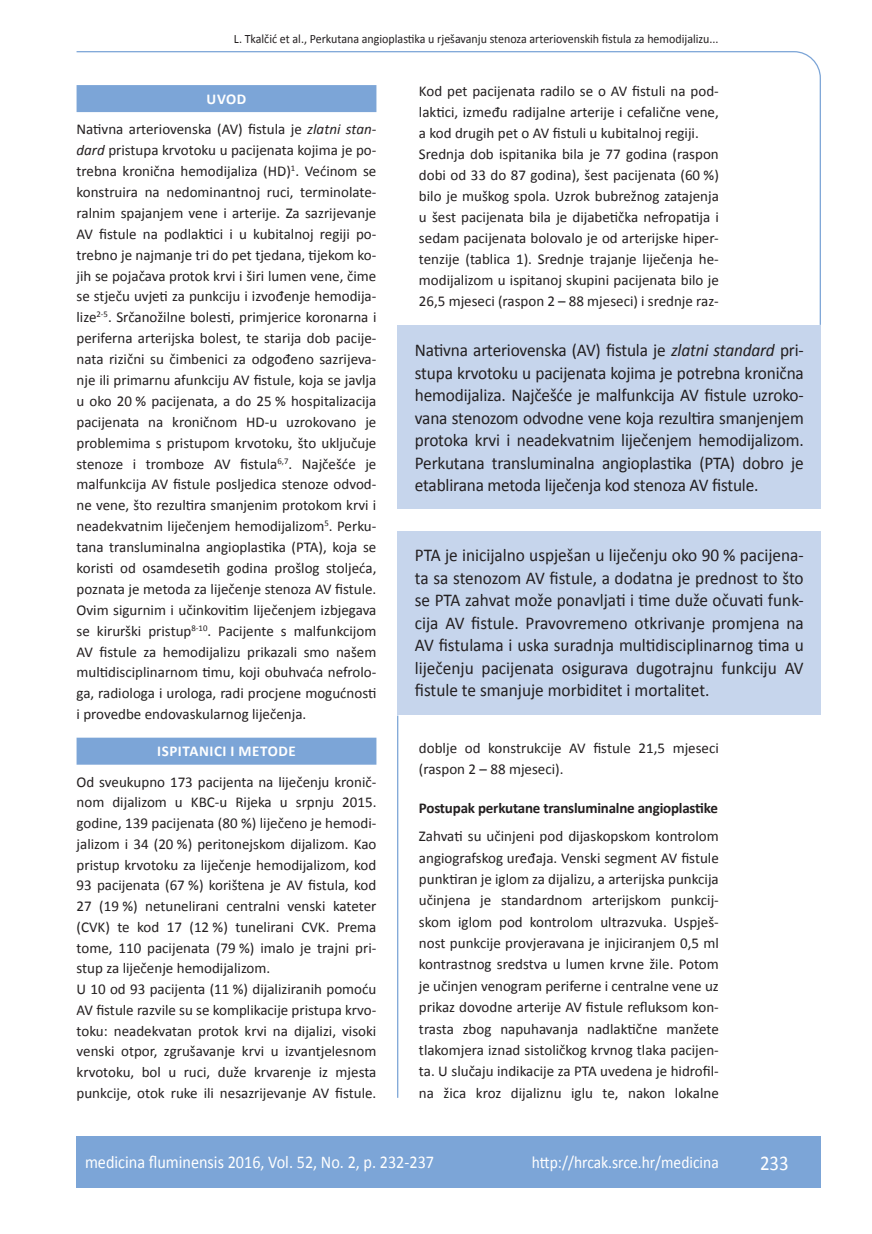
<style>
.page{position:relative;width:872px;height:1234px;background:#fff}
.page>*{position:absolute;margin:0;border:0;box-sizing:border-box;transform-origin:0 0}
.t1{font:21px "Calibri";color:#fff;scale:.9 1}
.t2{font:18px/22.5px "Calibri";letter-spacing:-.01em;color:#231f20;text-align:justify;scale:.96 1}
.t3{font:18px "Calibri";color:#fff;scale:.9 1}
.t4{font:17.25px "Calibri";color:#fff;scale:.9 1}
.t5{font:15px/20.9px "Calibri";color:#231f20}
.t6{font:700 15px "Calibri";letter-spacing:-.015em;color:#231f20}
.t7{font:700 15px "Calibri";letter-spacing:.04em;color:#fff}
.t8{font:12.75px "Calibri";color:#231f20;scale:.94 1}
.s1{font-weight:700;color:#fff}
.s2{font-style:italic}
</style>
<div class="page">
<svg style="left:76px;top:51px;width:745px;height:275px"></svg>
<hr style="left:397px;top:715px;width:1px;height:382px;background:#7ca5d7">
<div style="left:77px;top:1135px;width:744px;height:51px;background:#7ca5d7"></div>
<div style="left:77px;top:85px;width:299px;height:27px;background:#7ca5d7"></div>
<div style="left:77px;top:737px;width:299px;height:27px;background:#7ca5d7"></div>
<div style="left:398px;top:325px;width:423px;height:184px;background:#c6d5ec"></div>
<div style="left:398px;top:530px;width:423px;height:184px;background:#c6d5ec"></div>
<p class="t8" style="left:234px;top:30px;width:517px">L. Tkalčić et al., Perkutana angioplastika u rješavanju stenoza arteriovenskih fistula za hemodijalizu...</p>
<p class="t5" style="left:77px;top:83px;width:301px;line-height:30.5px;text-align:center"><span class="s1">uvod<br></span>Nativna arteriovenska (AV) fistula je <span class="s2">zlatni stan-</span></p>
<p class="t5" style="left:77px;top:139px;width:301px;text-align:justify"><span class="s2">dard</span> pristupa krvotoku u pacijenata kojima je po&shy;trebna kronična hemodijaliza (HD)<sup>1</sup>. Većinom se konstruira na nedominantnoj ruci, terminolate&shy;ralnim spajanjem vene i arterije. Za sazrijevanje AV fistule na podlaktici i u kubitalnoj regiji po&shy;trebno je najmanje tri do pet tjedana, tijekom ko&shy;jih se pojačava protok krvi i širi lumen vene, čime se stječu uvjeti za punkciju i izvođenje hemodija&shy;lize<sup>2-5</sup>. Srčanožilne bolesti, primjerice koronarna i periferna arterijska bolest, te starija dob pacije&shy;nata rizični su čimbenici za odgođeno sazrijeva&shy;nje ili primarnu afunkciju AV fistule, koja se javlja u oko 20 % pacijenata, a do 25 % hospitalizacija pacijenata na kroničnom HD-u uzrokovano je problemima s pristupom krvotoku, što uključuje stenoze i tromboze AV fistula<sup>6,7</sup>. Najčešće je malfunkcija AV fistule posljedica stenoze odvod&shy;ne vene, što rezultira smanjenim protokom krvi i neadekvatnim liječenjem hemodijalizom<sup>5</sup>. Perku&shy;tana transluminalna angioplastika (PTA), koja se koristi od osamdesetih godina prošlog stoljeća, poznata je metoda za liječenje stenoza AV fistule.<br>Ovim sigurnim i učinkovitim liječenjem izbjegava se kirurški pristup<sup>8-10</sup>. Pacijente s malfunkcijom AV fistule za hemodijalizu prikazali smo našem multidisciplinarnom timu, koji obuhvaća nefrolo&shy;ga, radiologa i urologa, radi procjene mogućnosti i provedbe endovaskularnog liječenja.</p>
<p class="t7" style="left:157px;top:742px;width:140px">ISPITANICI I METODE</p>
<p class="t5" style="left:77px;top:770px;width:301px">Od sveukupno 173 pacijenta na liječenju kronič&shy;nom dijalizom u KBC-u Rijeka u srpnju 2015. godine, 139 pacijenata (80 %) liječeno je hemodi&shy;jalizom i 34 (20 %) peritonejskom dijalizom. Kao pristup krvotoku za liječenje hemodijalizom, kod 93 pacijenata (67 %) korištena je AV fistula, kod 27 (19 %) netunelirani centralni venski kateter (CVK) te kod 17 (12 %) tunelirani CVK. Prema tome, 110 pacijenata (79 %) imalo je trajni pri&shy;stup za liječenje hemodijalizom.<br>U 10 od 93 pacijenta (11 %) dijaliziranih pomoću AV fistule razvile su se komplikacije pristupa krvo&shy;toku: neadekvatan protok krvi na dijalizi, visoki venski otpor, zgrušavanje krvi u izvantjelesnom krvotoku, bol u ruci, duže krvarenje iz mjesta punkcije, otok ruke ili nesazrijevanje AV fistule.</p>
<p class="t5" style="left:419px;top:80px;width:301px">Kod pet pacijenata radilo se o AV fistuli na pod&shy;laktici, između radijalne arterije i cefalične vene, a kod drugih pet o AV fistuli u kubitalnoj regiji.<br>Srednja dob ispitanika bila je 77 godina (raspon dobi od 33 do 87 godina), šest pacijenata (60 %) bilo je muškog spola. Uzrok bubrežnog zatajenja u šest pacijenata bila je dijabetička nefropatija i sedam pacijenata bolovalo je od arterijske hiper&shy;tenzije (tablica 1). Srednje trajanje liječenja he&shy;modijalizom u ispitanoj skupini pacijenata bilo je 26,5 mjeseci (raspon 2 – 88 mjeseci) i srednje raz-</p>
<p class="t2" style="left:415px;top:338px;width:407px">Nativna arteriovenska (AV) fistula je <span class="s2">zlatni standard</span> pri&shy;stupa krvotoku u pacijenata kojima je potrebna kronična hemodijaliza. Najčešće je malfunkcija AV fistule uzroko&shy;vana stenozom odvodne vene koja rezultira smanjenjem protoka krvi i neadekvatnim liječenjem hemodijalizom.<br>Perkutana transluminalna angioplastika (PTA) dobro je etablirana metoda liječenja kod stenoza AV fistule.</p>
<p class="t2" style="left:415px;top:543px;width:407px">PTA je inicijalno uspješan u liječenju oko 90 % pacijena&shy;ta sa stenozom AV fistule, a dodatna je prednost to što se PTA zahvat može ponavljati i time duže očuvati funk&shy;cija AV fistule. Pravovremeno otkrivanje promjena na AV fistulama i uska suradnja multidisciplinarnog tima u liječenju pacijenata osigurava dugotrajnu funkciju AV fistule te smanjuje morbiditet i mortalitet.</p>
<p class="t5" style="left:419px;top:736px;width:301px;line-height:21.3px">doblje od konstrukcije AV fistule 21,5 mjeseci (raspon 2 – 88 mjeseci).</p>
<p class="t6" style="left:419px;top:798px;width:300px">Postupak perkutane transluminalne angioplastike</p>
<p class="t5" style="left:419px;top:824px;width:301px;line-height:21.3px;text-align:justify">Zahvati su učinjeni pod dijaskopskom kontrolom angiografskog uređaja. Venski segment AV fistule punktiran je iglom za dijalizu, a arterijska punkcija učinjena je standardnom arterijskom punkcij&shy;skom iglom pod kontrolom ultrazvuka. Uspješ&shy;nost punkcije provjeravana je injiciranjem 0,5 ml kontrastnog sredstva u lumen krvne žile. Potom je učinjen venogram periferne i centralne vene uz prikaz dovodne arterije AV fistule refluksom kon&shy;trasta zbog napuhavanja nadlaktične manžete tlakomjera iznad sistoličkog krvnog tlaka pacijen&shy;ta. U slučaju indikacije za PTA uvedena je hidrofil&shy;na žica kroz dijaliznu iglu te, nakon lokalne</p>
<p class="t3" style="left:85px;top:1150px;width:389px">medicina fluminensis 2016, Vol. 52, No. 2, p. 232-237</p>
<p class="t4" style="left:532px;top:1151px;width:209px">http://hrcak.srce.hr/medicina</p>
<h1 class="t1" style="left:760px;top:1149px;width:33px">233</h1>
</div>
